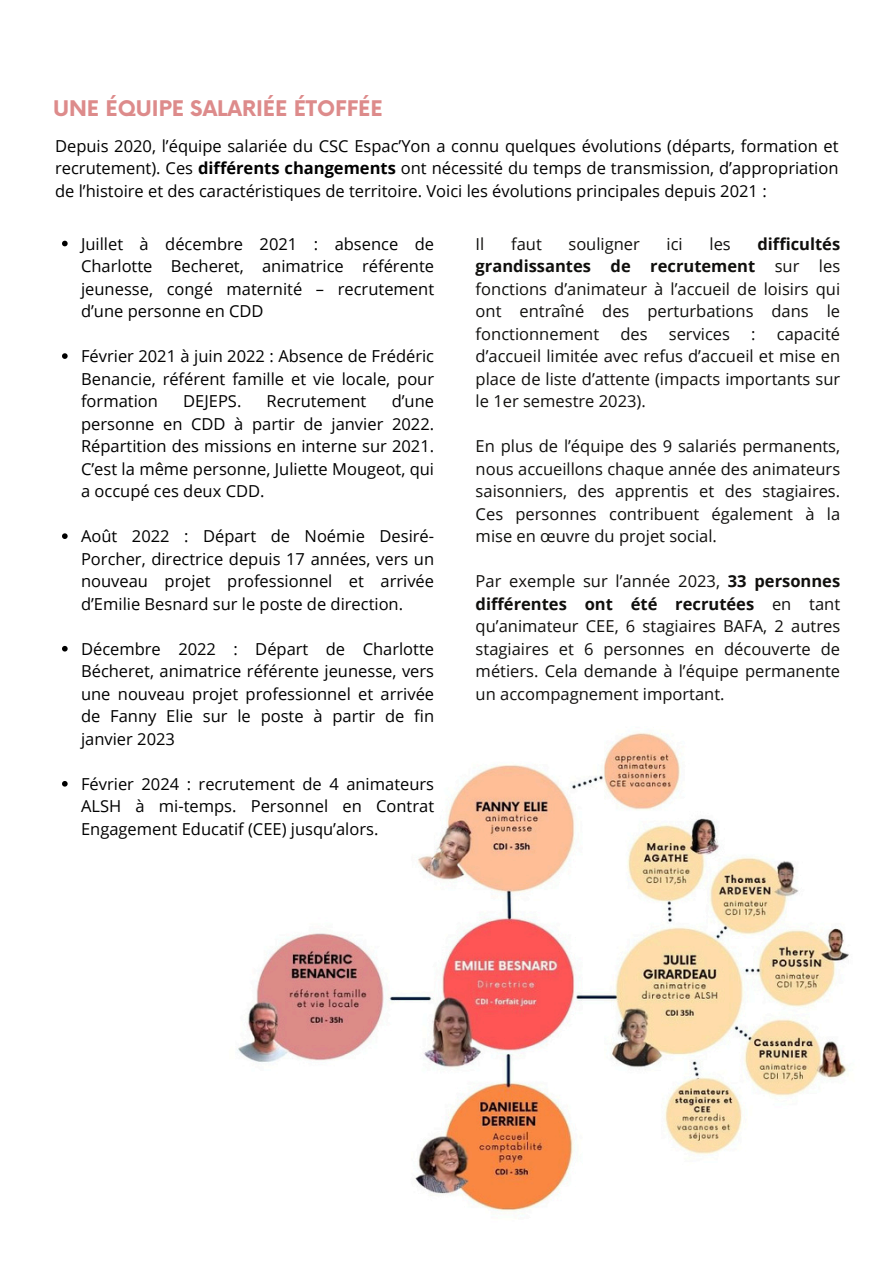
<style>
.page{position:relative;width:894px;height:1264px;background:#fff}
.page>*{position:absolute;margin:0;border:0;box-sizing:border-box;transform-origin:0 0}
.t1{font:700 21px "Now";color:#dd8b8b}
.t2{font:16.5px/22.5px "Open Sans";color:#000;text-align:justify}
.t3{font:16.5px/22.5px "Open Sans";color:#100f0d;text-align:justify}
.s1{font-weight:700}
</style>
<div class="page">
<img style="left:237px;top:732px;width:612px;height:482px">
<svg style="left:62px;top:241px;width:6px;height:5px"></svg>
<svg style="left:62px;top:353px;width:6px;height:6px"></svg>
<svg style="left:62px;top:533px;width:6px;height:6px"></svg>
<svg style="left:62px;top:646px;width:6px;height:5px"></svg>
<svg style="left:62px;top:781px;width:6px;height:5px"></svg>
<h1 class="t1" style="left:53px;top:97px;width:331px">UNE ÉQUIPE SALARIÉE ÉTOFFÉE</h1>
<p class="t2" style="left:55px;top:134px;width:784px">Depuis 2020, l’équipe salariée du CSC Espac’Yon a connu quelques évolutions (départs, formation et recrutement). Ces <span class="s1">différents changements</span> ont nécessité du temps de transmission, d’appropriation de l’histoire et des caractéristiques de territoire. Voici les évolutions principales depuis 2021 :</p>
<p class="t2" style="left:81px;top:232px;width:354px">Juillet à décembre 2021 : absence de Charlotte Becheret, animatrice référente jeunesse, congé maternité – recrutement d’une personne en CDD</p>
<p class="t2" style="left:81px;top:344px;width:354px">Février 2021 à juin 2022 : Absence de Frédéric Benancie, référent famille et vie locale, pour formation</p>
<p class="t2" style="left:81px;top:389px;width:354px;text-indent:310px">d’une personne en CDD à partir de janvier 2022.<br>Répartition des missions en interne sur 2021.<br>C’est la même personne, Juliette Mougeot, qui a occupé ces deux CDD.</p>
<p class="t2" style="left:81px;top:524px;width:354px">Août 2022 : Départ de Noémie Desiré-Porcher, directrice depuis 17 années, vers un nouveau projet professionnel et arrivée d’Emilie Besnard sur le poste de direction.</p>
<p class="t2" style="left:81px;top:637px;width:354px">Décembre 2022 : Départ de Charlotte Bécheret, animatrice référente jeunesse, vers une nouveau projet professionnel et arrivée de Fanny Elie sur le poste à partir de fin janvier 2023</p>
<p class="t2" style="left:81px;top:772px;width:354px">Février 2024 : recrutement de 4 animateurs ALSH à mi-temps. Personnel en Contrat Engagement Educatif (CEE) jusqu’alors.</p>
<p class="t2" style="left:183px;top:389px;width:60px">DEJEPS.</p>
<p class="t2" style="left:266px;top:389px;width:101px">Recrutement</p>
<p class="t3" style="left:475px;top:232px;width:366px;text-indent:282px"><span class="s1">difficultés grandissantes de recrutement</span> sur les fonctions d’animateur à l’accueil de loisirs qui ont entraîné des perturbations dans le fonctionnement</p>
<p class="t3" style="left:475px;top:232px;width:10px">Il</p>
<p class="t3" style="left:511px;top:232px;width:32px">faut</p>
<p class="t3" style="left:568px;top:232px;width:73px">souligner</p>
<p class="t3" style="left:666px;top:232px;width:18px">ici</p>
<p class="t3" style="left:709px;top:232px;width:23px">les</p>
<p class="t3" style="left:475px;top:322px;width:366px;text-indent:301px">capacité d’accueil limitée avec refus d’accueil et mise en place de liste d’attente (impacts importants sur le 1er semestre 2023).</p>
<p class="t3" style="left:475px;top:434px;width:366px">En plus de l’équipe des 9 salariés permanents, nous accueillons chaque année des animateurs saisonniers, des apprentis et des stagiaires.<br>Ces personnes contribuent également à la mise en œuvre du projet social.</p>
<p class="t3" style="left:475px;top:569px;width:366px">Par exemple sur l’année 2023, <span class="s1">33 personnes différentes ont été recrutées</span> en tant qu’animateur CEE, 6 stagiaires BAFA, 2 autres stagiaires et 6 personnes en découverte de métiers. Cela demande à l’équipe permanente un accompagnement important.</p>
<p class="t3" style="left:620px;top:322px;width:29px">des</p>
<p class="t3" style="left:668px;top:322px;width:63px">services</p>
<p class="t3" style="left:751px;top:322px;width:6px">:</p>
</div>
